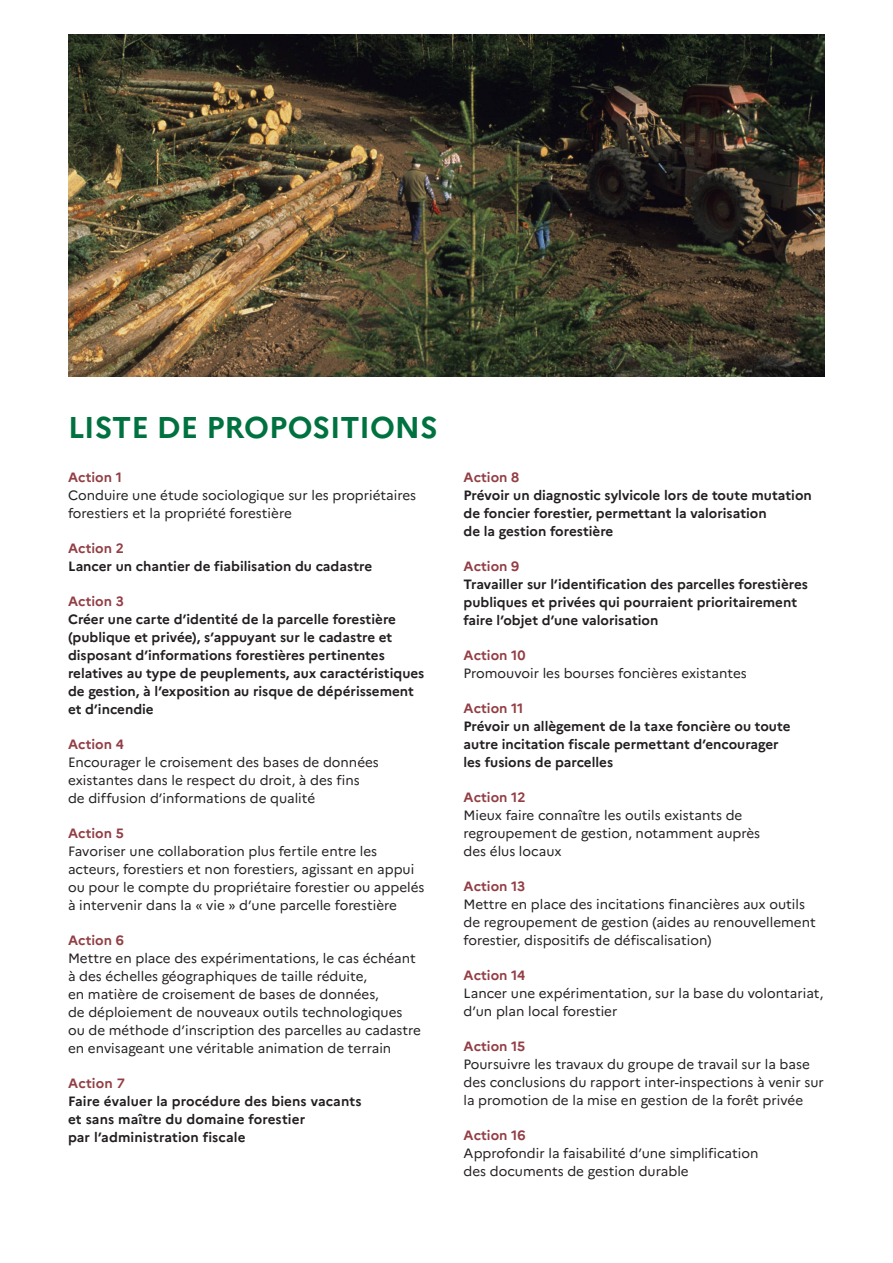
<style>
.page{position:relative;width:893px;height:1263px;background:#fff}
.page>*{position:absolute;margin:0;border:0;box-sizing:border-box;transform-origin:0 0}
.t1{font:700 30px "Marianne";color:#00723f}
.t2{font:13.5px/18px "Marianne";color:#231f20}
.t3{font:700 13.5px/18px "Marianne";color:#231f20}
.s1{font-weight:700;color:#923e44}
.s2{color:#923e44}
</style>
<div class="page">
<img style="left:68px;top:34px;width:757px;height:342px">
<p class="t1" style="left:68px;top:404px;width:371px">LISTE DE PROPOSITIONS</p>
<p class="t2" style="left:68px;top:467px;width:350px"><span class="s1">Action 1<br></span>Conduire une étude sociologique sur les propriétaires forestiers et la propriété forestière</p>
<p class="t3" style="left:68px;top:538px;width:306px"><span class="s2">Action 2<br></span>Lancer un chantier de fiabilisation du cadastre</p>
<p class="t3" style="left:68px;top:591px;width:358px"><span class="s2">Action 3<br></span>Créer une carte d’identité de la parcelle forestière (publique et privée), s’appuyant sur le cadastre et disposant d’informations forestières pertinentes relatives au type de peuplements, aux caractéristiques de gestion, à l’exposition au risque de dépérissement et d’incendie</p>
<p class="t2" style="left:68px;top:734px;width:312px"><span class="s1">Action 4<br></span>Encourager le croisement des bases de données existantes dans le respect du droit, à des fins de diffusion d’informations de qualité</p>
<p class="t2" style="left:68px;top:823px;width:358px"><span class="s1">Action 5<br></span>Favoriser une collaboration plus fertile entre les acteurs, forestiers et non forestiers, agissant en appui ou pour le compte du propriétaire forestier ou appelés à intervenir dans la « vie » d’une parcelle forestière</p>
<p class="t2" style="left:68px;top:930px;width:355px"><span class="s1">Action 6<br></span>Mettre en place des expérimentations, le cas échéant à des échelles géographiques de taille réduite,<br>en matière de croisement de bases de données,<br>de déploiement de nouveaux outils technologiques ou de méthode d’inscription des parcelles au cadastre en envisageant une véritable animation de terrain</p>
<p class="t3" style="left:68px;top:1073px;width:295px"><span class="s2">Action 7<br></span>Faire évaluer la procédure des biens vacants et sans maître du domaine forestier<br>par l’administration fiscale</p>
<p class="t3" style="left:463px;top:467px;width:350px"><span class="s2">Action 8<br></span>Prévoir un diagnostic sylvicole lors de toute mutation de foncier forestier, permettant la valorisation<br>de la gestion forestière</p>
<p class="t3" style="left:463px;top:556px;width:346px"><span class="s2">Action 9<br></span>Travailler sur l’identification des parcelles forestières publiques et privées qui pourraient prioritairement faire l’objet d’une valorisation</p>
<p class="t2" style="left:463px;top:645px;width:285px"><span class="s1">Action 10<br></span>Promouvoir les bourses foncières existantes</p>
<p class="t3" style="left:463px;top:698px;width:329px"><span class="s2">Action 11<br></span>Prévoir un allègement de la taxe foncière ou toute autre incitation fiscale permettant d’encourager les fusions de parcelles</p>
<p class="t2" style="left:463px;top:787px;width:298px"><span class="s1">Action 12<br></span>Mieux faire connaître les outils existants de regroupement de gestion, notamment auprès des élus locaux</p>
<p class="t2" style="left:463px;top:876px;width:354px"><span class="s1">Action 13<br></span>Mettre en place des incitations financières aux outils de regroupement de gestion (aides au renouvellement forestier, dispositifs de défiscalisation)</p>
<p class="t2" style="left:463px;top:965px;width:362px"><span class="s1">Action 14<br></span>Lancer une expérimentation, sur la base du volontariat, d’un plan local forestier</p>
<p class="t2" style="left:463px;top:1036px;width:362px"><span class="s1">Action 15<br></span>Poursuivre les travaux du groupe de travail sur la base des conclusions du rapport inter-inspections à venir sur la promotion de la mise en gestion de la forêt privée</p>
<p class="t2" style="left:463px;top:1125px;width:296px"><span class="s1">Action 16<br></span>Approfondir la faisabilité d’une simplification des documents de gestion durable</p>
</div>
